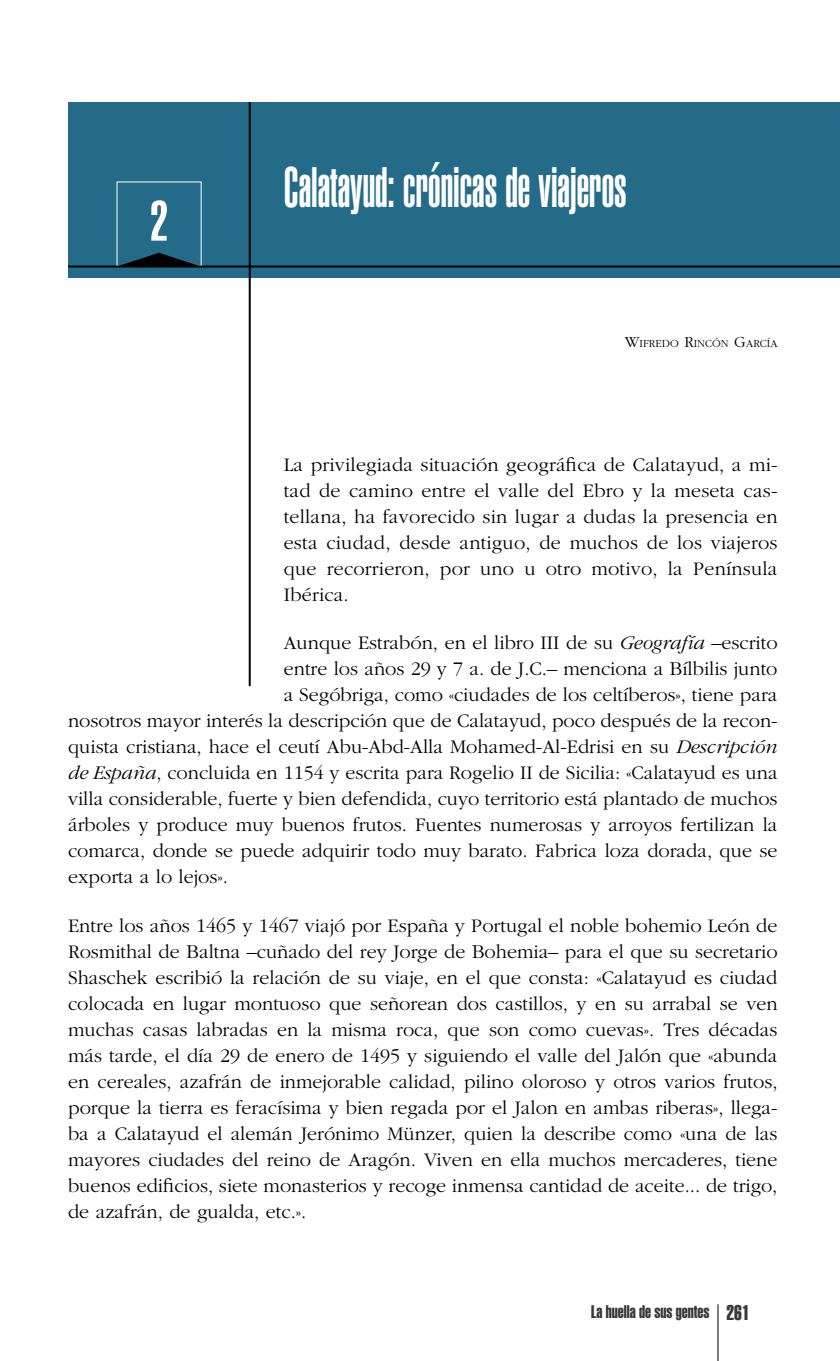
<style>
.page{position:relative;width:840px;height:1361px;background:#fff}
.page>*{position:absolute;margin:0;border:0;box-sizing:border-box;transform-origin:0 0}
.Encabezamiento{font:900 extra-condensed 56px "Helvetica";color:#fff;scale:.8 1}
.Encabezamiento-2{font:900 extra-condensed 56px "Helvetica";color:#fff}
.t1{font:300 20px/26px "Garamond";color:#000;text-align:justify}
.t2{font:18px "Helvetica Extra Compressed";color:#393939}
.t3{font:300 11.2px "Garamond";color:#000}
.s1{font-size:16px}
.s2{font-style:italic}
.s3{font-size:21px}
</style>
<div class="page">
<div style="left:68px;top:102px;width:771px;height:176px;background:#246a89"></div>
<hr style="left:248px;top:102px;width:2px;height:584px;background:#000">
<hr style="left:68px;top:265px;width:771px;height:2px;background:#000">
<svg style="left:116px;top:253px;width:85px;height:13px"></svg>
<hr style="left:717px;top:1304px;width:1px;height:57px;background:#000">
<p class="Encabezamiento-2" style="left:150px;top:189px;width:20px">2</p>
<p class="Encabezamiento" style="left:283px;top:155px;width:430px">Calatayud: crónicas de viajeros</p>
<p class="t3" style="left:624px;top:337px;width:154px"><span class="s1">W</span>IFREDO <span class="s1">R</span>INCÓN <span class="s1">G</span>ARCÍA</p>
<p class="t1" style="left:283px;top:452px;width:495px">La privilegiada situación geográfica de Calatayud, a mi&shy;tad de camino entre el valle del Ebro y la meseta cas&shy;tellana, ha favorecido sin lugar a dudas la presencia en esta ciudad, desde antiguo, de muchos de los viajeros que recorrieron, por uno u otro motivo, la Península Ibérica.</p>
<p class="t1" style="left:283px;top:630px;width:495px">Aunque Estrabón, en el libro III de su <span class="s2">Geografía</span> –escrito</p>
<p class="t1" style="left:283px;top:656px;width:495px">entre los años 29 y 7 a. de J.C.– menciona a Bílbilis junto</p>
<p class="t1" style="left:283px;top:682px;width:495px">a Segóbriga, como «ciudades de los celtíberos», tiene para</p>
<p class="t1" style="left:68px;top:708px;width:710px">nosotros mayor interés la descripción que de Calatayud, poco después de la recon-</p>
<p class="t1" style="left:68px;top:734px;width:710px">quista cristiana, hace el ceutí Abu-Abd-Alla Mohamed-Al-Edrisi en su <span class="s2">Descripción</span></p>
<p class="t1" style="left:68px;top:760px;width:710px"><span class="s2">de España</span>, concluida en 1154 y escrita para Rogelio II de Sicilia: «Calatayud es una</p>
<p class="t1" style="left:68px;top:786px;width:710px">villa considerable, fuerte y bien defendida, cuyo territorio está plantado de muchos</p>
<p class="t1" style="left:68px;top:812px;width:710px">árboles y produce muy buenos frutos. Fuentes numerosas y arroyos fertilizan la</p>
<p class="t1" style="left:68px;top:838px;width:710px">comarca, donde se puede adquirir todo muy barato. Fabrica loza dorada, que se</p>
<p class="t1" style="left:68px;top:864px;width:161px">exporta a lo lejos».</p>
<p class="t1" style="left:68px;top:913px;width:710px">Entre los años 1465 y 1467 viajó por España y Portugal el noble bohemio León de Rosmithal de Baltna –cuñado del rey Jorge de Bohemia– para el que su secretario Shaschek escribió la relación de su viaje, en el que consta: «Calatayud es ciudad colocada en lugar montuoso que señorean dos castillos, y en su arrabal se ven muchas casas labradas en la misma roca, que son como cuevas». Tres décadas más tarde, el día 29 de enero de 1495 y siguiendo el valle del Jalón que «abunda en cereales, azafrán de inmejorable calidad, pilino oloroso y otros varios frutos, porque la tierra es feracísima y bien regada por el Jalon en ambas riberas», llega&shy;ba a Calatayud el alemán Jerónimo Münzer, quien la describe como «una de las mayores ciudades del reino de Aragón. Viven en ella muchos mercaderes, tiene buenos edificios, siete monasterios y recoge inmensa cantidad de aceite... de trigo, de azafrán, de gualda, etc.».</p>
<p class="t2" style="left:590px;top:1300px;width:160px">La huella de sus gentes <span class="s3">261</span></p>
</div>
